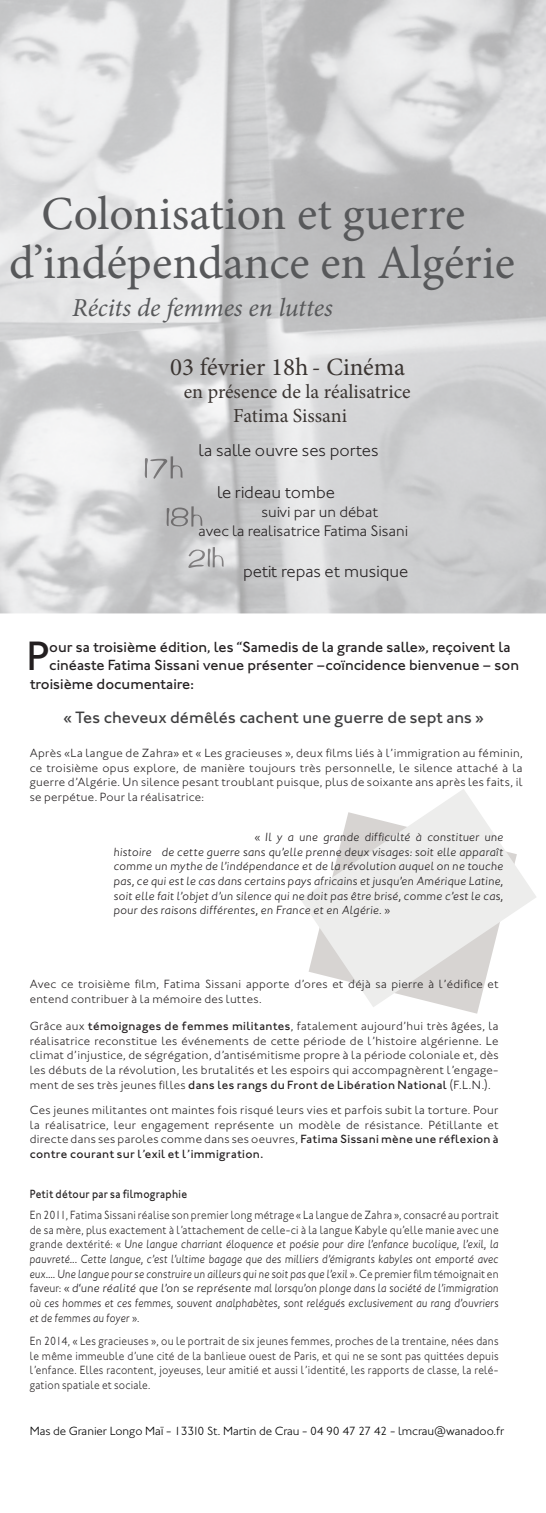
<style>
.page{position:relative;width:546px;height:1513px;background:#fff}
.page>*{position:absolute;margin:0;border:0;box-sizing:border-box;transform-origin:0 0}
.t1{font:47.43px "Minion Pro";color:#57585a}
.fliess11_5{font:500 42.35px "Johnston ITC Std";color:#231f20}
.t2{font:italic 25.9px "Minion Pro";letter-spacing:-.005em;color:#57585a}
.t3{font:25.03px "Minion Pro";color:#3b3532}
.t4{font:19.95px "Minion Pro";color:#3b3532}
.Absatzformat_1{font:300 17.68px "Johnston ITC Std";color:#231f20}
.fliess11_5-2{font:500 16.97px "Johnston ITC Std";color:#3e3e3f}
.Absatzformat_1-2{font:300 15.75px "Johnston ITC Std";color:#231f20}
.fliess11_5-3{font:500 15.22px "Johnston ITC Std";color:#231f20}
.Absatzformat_2{font:300 12.25px/14.7px "Johnston ITC Std";letter-spacing:.025em;color:#231f20;text-align:justify}
.Absatzformat_2-2{font:italic 300 12.25px/14.7px "Johnston ITC Std";letter-spacing:.025em;color:#231f20;text-align:justify;scale:.88 1}
.Absatzformat_2-3{font:italic 300 12.25px/14.7px "Johnston ITC Std";letter-spacing:.025em;color:#231f20;text-align:justify}
.Absatzformat_2-4{font:300 12.25px/14.7px "Johnston ITC Std";letter-spacing:.025em;color:#231f20;text-align:justify;scale:.88 1}
.t5{font:300 12.25px "Johnston ITC Std";letter-spacing:-.005em;color:#000}
.Absatzformat_2-5{font:500 12.25px "Johnston ITC Std";letter-spacing:.025em;color:#231f20;scale:.88 1}
.s1{font-style:normal}
.s2{font-weight:500}
</style>
<div class="page">
<img style="left:0;top:0;width:546px;height:613px">
<svg style="left:301px;top:789px;width:235px;height:218px;fill:#ededec"></svg>
<svg style="left:145px;top:456px;width:37px;height:23px"></svg>
<svg style="left:167px;top:506px;width:35px;height:21px"></svg>
<svg style="left:188px;top:547px;width:35px;height:21px"></svg>
<p class="t1" style="left:41px;top:182px;width:425px">Colonisation et guerre</p>
<p class="t1" style="left:9px;top:231px;width:507px">d’indépendance en Algérie</p>
<p class="t2" style="left:72px;top:291px;width:262px">Récits de femmes en luttes</p>
<p class="t3" style="left:170px;top:350px;width:236px">03 février 18h - Cinéma</p>
<p class="t4" style="left:184px;top:379px;width:228px">en présence de la réalisatrice</p>
<p class="t4" style="left:233px;top:403px;width:115px">Fatima Sissani</p>
<p class="Absatzformat_1" style="left:198px;top:439px;width:181px">la salle ouvre ses portes</p>
<p class="Absatzformat_1" style="left:217px;top:482px;width:119px">le rideau tombe</p>
<p class="Absatzformat_1-2" style="left:261px;top:502px;width:118px">suivi par un débat</p>
<p class="Absatzformat_1-2" style="left:198px;top:521px;width:211px">avec la realisatrice Fatima Sisani</p>
<p class="Absatzformat_1" style="left:243px;top:561px;width:167px">petit repas et musique</p>
<p class="fliess11_5" style="left:26px;top:631px;width:24px">P</p>
<p class="fliess11_5-3" style="left:49px;top:638px;width:462px">our sa troisième édition, les “Samedis de la grande salle», reçoivent la</p>
<p class="fliess11_5-3" style="left:49px;top:656px;width:471px">cinéaste Fatima Sissani venue présenter –coïncidence bienvenue – son</p>
<p class="fliess11_5-3" style="left:30px;top:675px;width:166px">troisième documentaire:</p>
<p class="fliess11_5-2" style="left:63px;top:708px;width:422px">« Tes cheveux démêlés cachent une guerre de sept ans »</p>
<p class="Absatzformat_2" style="left:30px;top:746px;width:494px">Après «La langue de Zahra» et « Les gracieuses », deux films liés à l’immigration au féminin, ce troisième opus explore, de manière toujours très personnelle, le silence attaché à la guerre d’Algérie. Un silence pesant troublant puisque, plus de soixante ans après les faits, il se perpétue. Pour la réalisatrice:</p>
<p class="Absatzformat_2-3" style="left:114px;top:830px;width:391px;text-indent:141px"><span class="s1">«</span> Il y a une grande difficulté à constituer une histoire de cette guerre sans qu’elle prenne deux visages: soit elle apparaît comme un mythe de l’indépendance et de la révolution auquel on ne touche pas, ce qui est le cas dans certains pays africains et jusqu’en Amérique Latine, soit elle fait l’objet d’un silence qui ne doit pas être brisé, comme c’est le cas, pour des raisons différentes, en France et en Algérie<span class="s1">. »</span></p>
<p class="Absatzformat_2" style="left:30px;top:977px;width:470px">Avec ce troisième film, Fatima Sissani apporte d’ores et déjà sa pierre à l’édifice et entend contribuer à la mémoire des luttes.</p>
<p class="Absatzformat_2" style="left:30px;top:1019px;width:470px">Grâce aux <span class="s2">témoignages de femmes militantes</span>, fatalement aujourd’hui très âgées, la réalisatrice reconstitue les événements de cette période de l’histoire algérienne. Le climat d’injustice, de ségrégation, d’antisémitisme propre à la période coloniale et, dès les débuts de la révolution, les brutalités et les espoirs qui accompagnèrent l’engage&shy;ment de ses très jeunes filles <span class="s2">dans les rangs du Front de Libération National</span> (F.L.N.).</p>
<p class="Absatzformat_2" style="left:30px;top:1103px;width:470px">Ces jeunes militantes ont maintes fois risqué leurs vies et parfois subit la torture. Pour la réalisatrice, leur engagement représente un modèle de résistance. Pétillante et directe dans ses paroles comme dans ses oeuvres, <span class="s2">Fatima Sissani mène une réflexion à contre courant sur l’exil et l’immigration.</span></p>
<p class="Absatzformat_2-5" style="left:30px;top:1187px;width:180px">Petit détour par sa filmographie</p>
<p class="Absatzformat_2-2" style="left:30px;top:1208px;width:534px"><span class="s1">En 2011, Fatima Sissani réalise son premier long métrage « La langue de Zahra », consacré au portrait de sa mère, plus exactement à l’attachement de celle-ci à la langue Kabyle qu’elle manie avec une grande dextérité: «</span> Une langue charriant éloquence et poésie pour dire l’enfance bucolique, l’exil, la pauvreté... Cette langue, c’est l’ultime bagage que des milliers d’émigrants kabyles ont emporté avec eux.... Une langue pour se construire un ailleurs qui ne soit pas que l’exil <span class="s1">». Ce premier film témoignait en faveur: «</span> d‘une réalité que l’on se représente mal lorsqu’on plonge dans la société de l’immigration où ces hommes et ces femmes, souvent analphabètes, sont relégués exclusivement au rang d’ouvriers et de femmes au foyer <span class="s1">».</span></p>
<p class="Absatzformat_2-4" style="left:30px;top:1334px;width:534px">En 2014, « Les gracieuses », ou le portrait de six jeunes femmes, proches de la trentaine, nées dans le même immeuble d’une cité de la banlieue ouest de Paris, et qui ne se sont pas quittées depuis l’enfance. Elles racontent, joyeuses, leur amitié et aussi l’identité, les rapports de classe, la relé&shy;gation spatiale et sociale.</p>
<p class="t5" style="left:30px;top:1424px;width:476px">Mas de Granier Longo MaÏ - 13310 St. Martin de Crau - 04 90 47 27 42 - lmcrau@wanadoo.fr</p>
</div>
